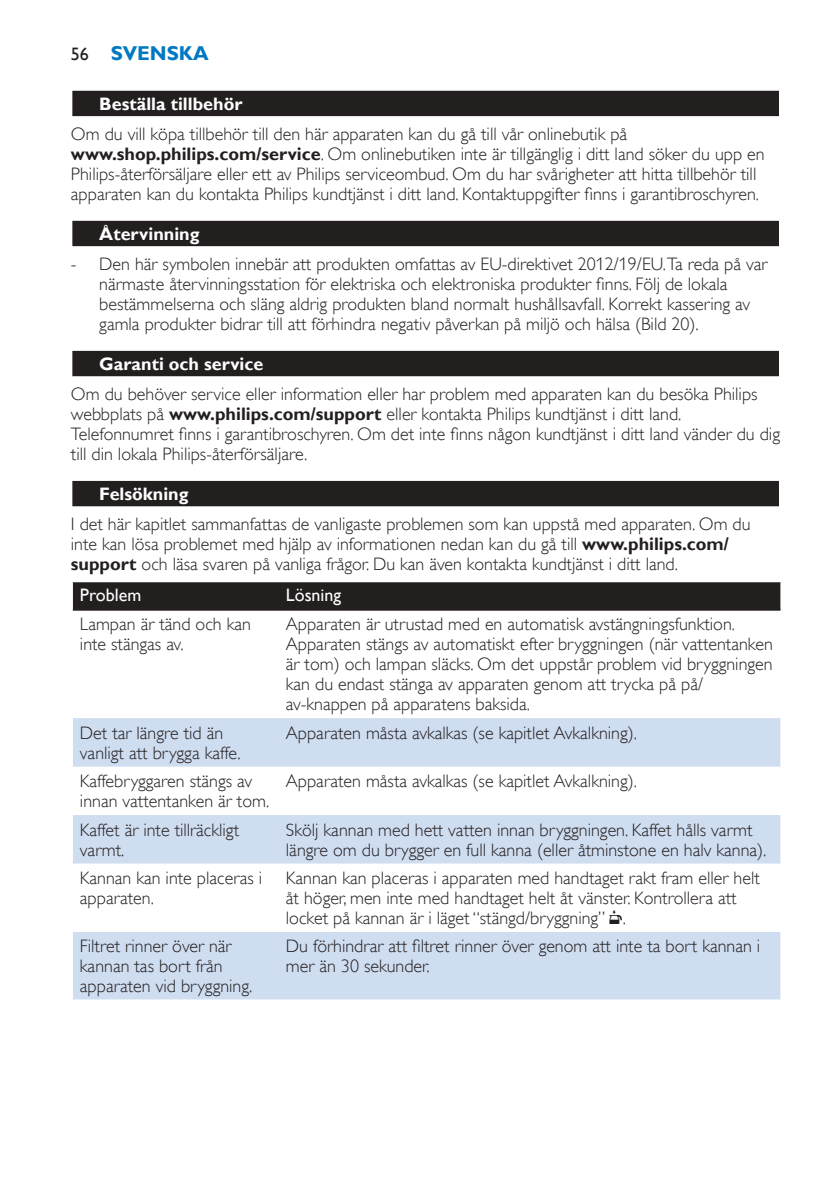
<style>
.page{position:relative;width:840px;height:1191px;background:#fff}
.page>*{position:absolute;margin:0;border:0;box-sizing:border-box;transform-origin:0 0}
.t1{font:700 20px "Gill Sans Alt One WGL";color:#0079c2}
.t2{font:18px/20px "Gill Sans Alt One WGL Light";color:#241f1f}
.t3{font:700 18px "Gill Sans Alt One WGL";color:#fff}
.t4{font:18px "Gill Sans Alt One WGL";color:#fff}
.s1{font-weight:400;font-size:18px;color:#241f1f}
.s2{font-family:"Gill Sans Alt One WGL";font-weight:700}
.s3{font-family:"Philipslll Font"}
</style>
<div class="page">
<div style="left:71px;top:90px;width:709px;height:28px;background:#e4e3e3"></div>
<div style="left:72px;top:91px;width:706px;height:25px;background:#241f1f"></div>
<div style="left:71px;top:220px;width:709px;height:28px;background:#d8d7d7"></div>
<div style="left:72px;top:221px;width:706px;height:25px;background:#241f1f"></div>
<div style="left:71px;top:350px;width:709px;height:28px;background:#cbcaca"></div>
<div style="left:72px;top:351px;width:706px;height:25px;background:#241f1f"></div>
<div style="left:71px;top:480px;width:709px;height:28px;background:#bebdbd"></div>
<div style="left:72px;top:481px;width:706px;height:25px;background:#241f1f"></div>
<div style="left:73px;top:582px;width:707px;height:26px;background:#241f1f"></div>
<svg style="left:73px;top:718px;width:707px;height:281px;fill:#cfddf1"></svg>
<hr style="left:73px;top:608px;width:205px;height:2px;background:#241f1f">
<hr style="left:278px;top:608px;width:502px;height:2px;background:#241f1f">
<p class="t1" style="left:71px;top:40px;width:139px"><span class="s1">56</span> SVENSKA</p>
<p class="t3" style="left:99px;top:92px;width:144px">Beställa tillbehör</p>
<p class="t2" style="left:71px;top:124px;width:694px">Om du vill köpa tillbehör till den här apparaten kan du gå till vår onlinebutik på <span class="s2">www.shop.philips.com/service</span>. Om onlinebutiken inte är tillgänglig i ditt land söker du upp en Philips-återförsäljare eller ett av Philips serviceombud. Om du har svårigheter att hitta tillbehör till apparaten kan du kontakta Philips kundtjänst i ditt land. Kontaktuppgifter finns i garantibroschyren.</p>
<p class="t3" style="left:99px;top:222px;width:102px">Återvinning</p>
<p class="t2" style="left:99px;top:254px;width:669px;text-indent:-28px">- Den här symbolen innebär att produkten omfattas av EU-direktivet 2012/19/EU.Ta reda på var närmaste återvinningsstation för elektriska och elektroniska produkter finns. Följ de lokala bestämmelserna och släng aldrig produkten bland normalt hushållsavfall. Korrekt kassering av gamla produkter bidrar till att förhindra negativ påverkan på miljö och hälsa (Bild 20).</p>
<p class="t3" style="left:99px;top:352px;width:165px">Garanti och service</p>
<p class="t2" style="left:71px;top:384px;width:710px">Om du behöver service eller information eller har problem med apparaten kan du besöka Philips webbplats på <span class="s2">www.philips.com/support</span> eller kontakta Philips kundtjänst i ditt land.<br>Telefonnumret finns i garantibroschyren. Om det inte finns någon kundtjänst i ditt land vänder du dig till din lokala Philips-återförsäljare.</p>
<p class="t3" style="left:99px;top:482px;width:91px">Felsökning</p>
<p class="t2" style="left:71px;top:514px;width:680px">I det här kapitlet sammanfattas de vanligaste problemen som kan uppstå med apparaten. Om du inte kan lösa problemet med hjälp av informationen nedan kan du gå till <span class="s2">www.philips.com/ support</span> och läsa svaren på vanliga frågor. Du kan även kontakta kundtjänst i ditt land.</p>
<p class="t4" style="left:80px;top:582px;width:63px">Problem</p>
<p class="t4" style="left:286px;top:582px;width:57px">Lösning</p>
<p class="t2" style="left:80px;top:614px;width:172px">Lampan är tänd och kan inte stängas av.</p>
<p class="t2" style="left:286px;top:614px;width:488px">Apparaten är utrustad med en automatisk avstängningsfunktion.<br>Apparaten stängs av automatiskt efter bryggningen (när vattentanken är tom) och lampan släcks. Om det uppstår problem vid bryggningen kan du endast stänga av apparaten genom att trycka på på/ av-knappen på apparatens baksida.</p>
<p class="t2" style="left:80px;top:722px;width:162px">Det tar längre tid än vanligt att brygga kaffe.</p>
<p class="t2" style="left:286px;top:722px;width:352px">Apparaten måsta avkalkas (se kapitlet Avkalkning).</p>
<p class="t2" style="left:80px;top:771px;width:191px">Kaffebryggaren stängs av innan vattentanken är tom.</p>
<p class="t2" style="left:286px;top:771px;width:352px">Apparaten måsta avkalkas (se kapitlet Avkalkning).</p>
<p class="t2" style="left:80px;top:819px;width:160px">Kaffet är inte tillräckligt varmt.</p>
<p class="t2" style="left:286px;top:819px;width:481px">Skölj kannan med hett vatten innan bryggningen. Kaffet hålls varmt längre om du brygger en full kanna (eller åtminstone en halv kanna).</p>
<p class="t2" style="left:80px;top:868px;width:184px">Kannan kan inte placeras i apparaten.</p>
<p class="t2" style="left:286px;top:868px;width:475px">Kannan kan placeras i apparaten med handtaget rakt fram eller helt åt höger, men inte med handtaget helt åt vänster. Kontrollera att locket på kannan är i läget “stängd/bryggning” <span class="s3">r</span>.</p>
<p class="t2" style="left:80px;top:936px;width:174px">Filtret rinner över när kannan tas bort från apparaten vid bryggning.</p>
<p class="t2" style="left:286px;top:936px;width:475px">Du förhindrar att filtret rinner över genom att inte ta bort kannan i mer än 30 sekunder.</p>
</div>
